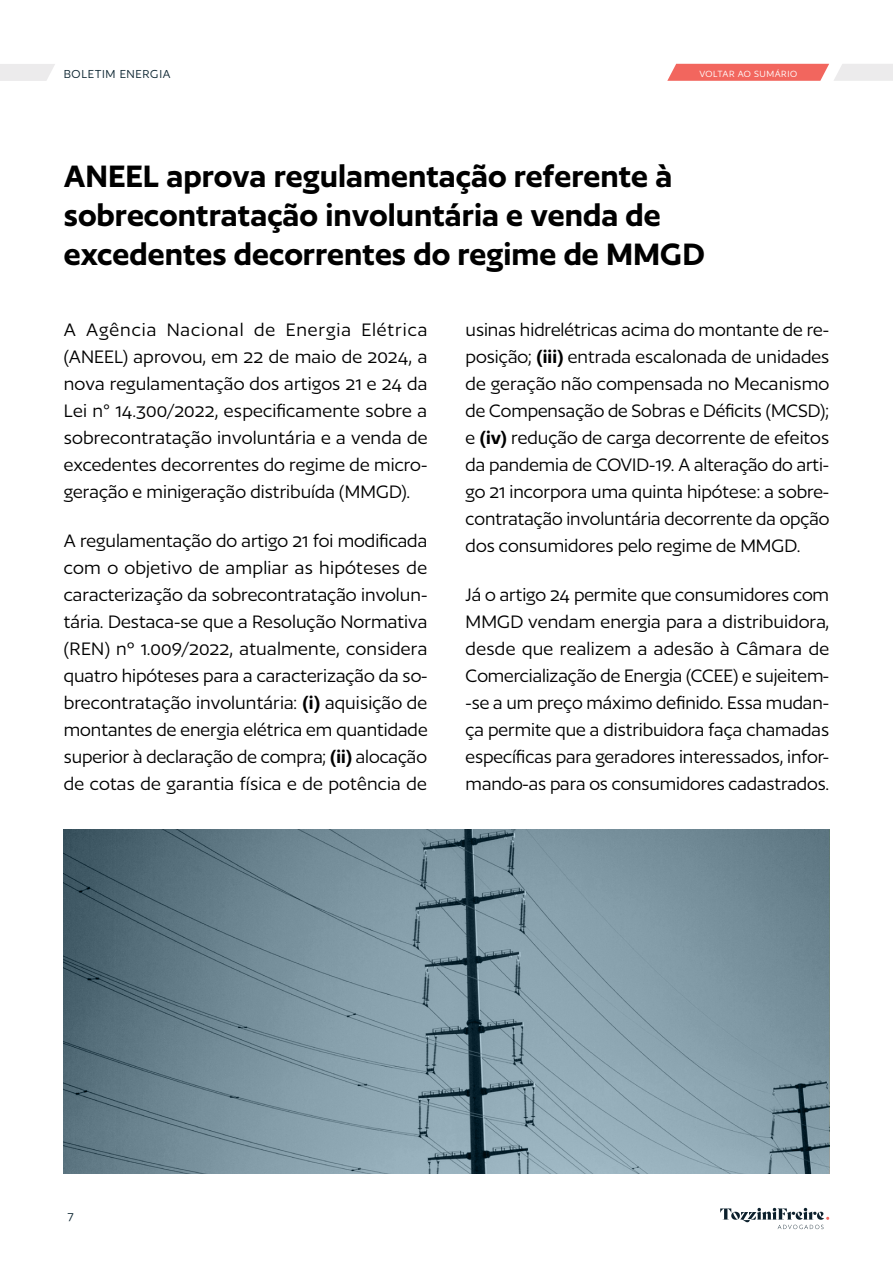
<style>
.page{position:relative;width:893px;height:1263px;background:#fff}
.page>*{position:absolute;margin:0;border:0;box-sizing:border-box;transform-origin:0 0}
.t1{font:600 36px/39px "Author";color:#000}
.t2{font:21px/27px "Author";color:#000;text-align:justify}
.t3{font:13.5px "Author";letter-spacing:.05em;color:#0b2430}
.t4{font:10.5px "Author";letter-spacing:.05em;color:#fff}
.s1{font-weight:600}
</style>
<div class="page">
<svg style="left:720px;top:1208px;width:109px;height:21px"></svg>
<svg style="left:0;top:64px;width:55px;height:17px"></svg>
<svg style="left:667px;top:64px;width:226px;height:17px;background:#f1938e"></svg>
<img style="left:64px;top:829px;width:765px;height:345px">
<p class="t3" style="left:64px;top:67px;width:108px">BOLETIM ENERGIA</p>
<p class="t4" style="left:699px;top:68px;width:99px">VOLTAR AO SUMÁRIO</p>
<h1 class="t1" style="left:64px;top:156px;width:642px">ANEEL aprova regulamentação referente à sobrecontratação involuntária e venda de excedentes decorrentes do regime de MMGD</h1>
<p class="t2" style="left:64px;top:316px;width:365px">A Agência Nacional de Energia Elétrica (ANEEL) aprovou, em 22 de maio de 2024, a nova regulamentação dos artigos 21 e 24 da Lei n° 14.300/2022, especificamente sobre a sobrecontratação involuntária e a venda de excedentes decorrentes do regime de micro&shy;geração e minigeração distribuída (MMGD).</p>
<p class="t2" style="left:64px;top:527px;width:365px">A regulamentação do artigo 21 foi modificada com o objetivo de ampliar as hipóteses de caracterização da sobrecontratação involun&shy;tária. Destaca-se que a Resolução Normativa (REN) nº 1.009/2022, atualmente, considera quatro hipóteses para a caracterização da so&shy;brecontratação involuntária: <span class="s1">(i)</span> aquisição de montantes de energia elétrica em quantidade superior à declaração de compra; <span class="s1">(ii)</span> alocação de cotas de garantia física e de potência de</p>
<p class="t2" style="left:466px;top:316px;width:365px">usinas hidrelétricas acima do montante de re&shy;posição; <span class="s1">(iii)</span> entrada escalonada de unidades de geração não compensada no Mecanismo de Compensação de Sobras e Déficits (MCSD); e <span class="s1">(iv)</span> redução de carga decorrente de efeitos da pandemia de COVID-19. A alteração do arti&shy;go 21 incorpora uma quinta hipótese: a sobre&shy;contratação involuntária decorrente da opção dos consumidores pelo regime de MMGD.</p>
<p class="t2" style="left:466px;top:581px;width:365px">Já o artigo 24 permite que consumidores com MMGD vendam energia para a distribuidora, desde que realizem a adesão à Câmara de Comercialização de Energia (CCEE) e sujeitem--se a um preço máximo definido. Essa mudan&shy;ça permite que a distribuidora faça chamadas específicas para geradores interessados, infor&shy;mando-as para os consumidores cadastrados.</p>
<p class="t3" style="left:68px;top:1209px;width:8px">7</p>
</div>
